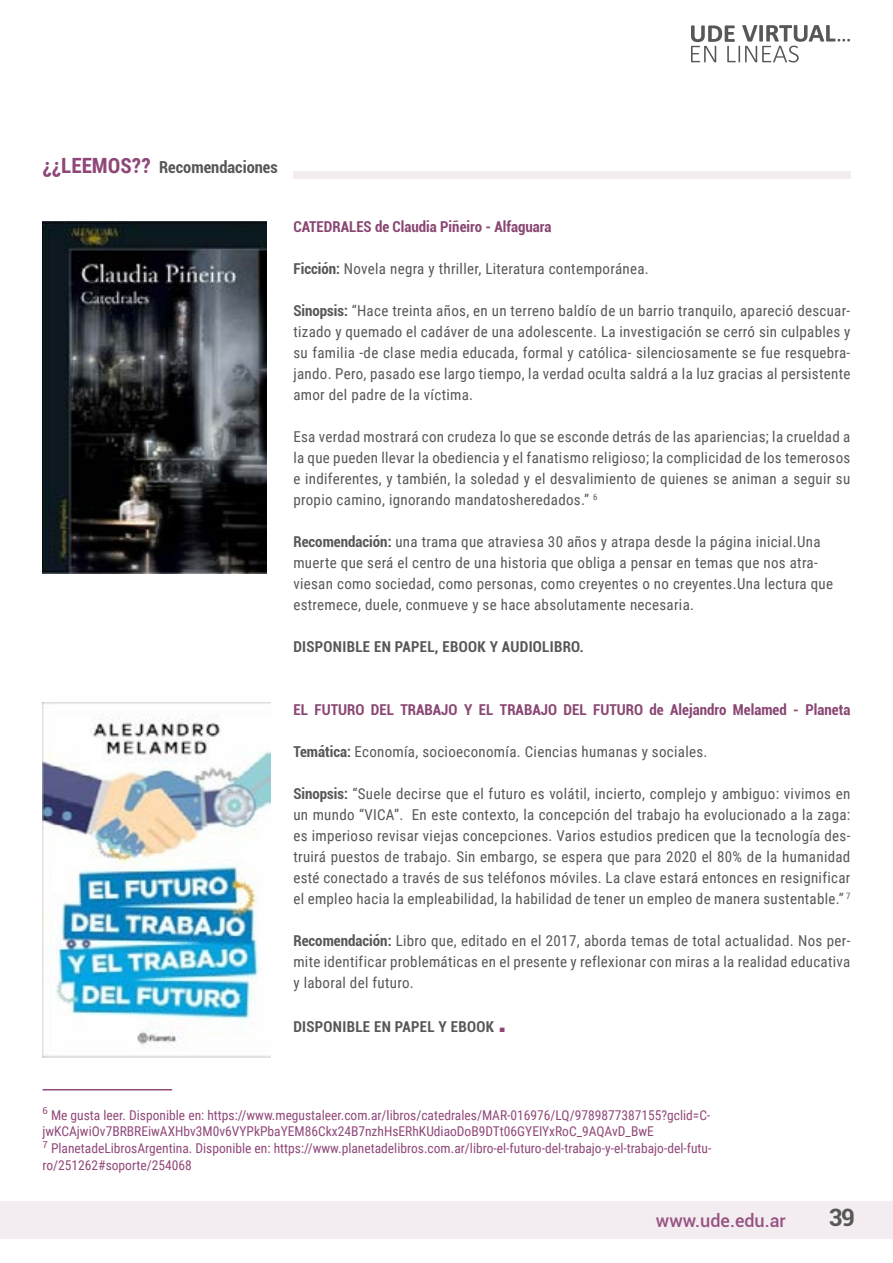
<style>
.page{position:relative;width:893px;height:1263px;background:#fff}
.page>*{position:absolute;margin:0;border:0;box-sizing:border-box;transform-origin:0 0}
.t1{font:700 condensed 34.5px "Roboto";color:#894672}
.t2{font:700 24px "Roboto";color:#575756}
.t3{font:500 18px "Roboto";color:#975281}
.t4{font:700 condensed 16.5px "Roboto";color:#575756}
.t5{font:15px/21px "Roboto Condensed";letter-spacing:.02em;color:#575756;text-align:justify}
.t6{font:700 condensed 15px "Roboto";color:#894672}
.t7{font:700 condensed 15px "Roboto";letter-spacing:.02em;color:#575756}
.t8{font:13.5px/16.8px "Roboto Condensed";color:#904879}
.s1{font-family:"Roboto Condensed";font-stretch:normal;font-size:21px;color:#8f4779}
.s2{font-family:"Roboto";font-weight:700;font-stretch:condensed}
</style>
<div class="page">
<div style="left:0;top:1201px;width:893px;height:38px;background:#f3ecf1"></div>
<svg style="left:691px;top:25px;width:159px;height:38px"></svg>
<img style="left:43px;top:221px;width:224px;height:353px">
<hr style="left:43px;top:1089px;width:129px;height:1px;background:#914979">
<div style="left:293px;top:171px;width:557px;height:8px;background:#f3ecf1"></div>
<img style="left:43px;top:703px;width:228px;height:354px">
<p class="t4" style="left:43px;top:156px;width:237px"><span class="s1">¿¿LEEMOS??</span> Recomendaciones</p>
<p class="t6" style="left:293px;top:216px;width:260px">CATEDRALES de Claudia Piñeiro - Alfaguara</p>
<p class="t5" style="left:293px;top:258px;width:357px"><span class="s2">Ficción:</span> Novela negra y thriller, Literatura contemporánea.</p>
<p class="t5" style="left:293px;top:300px;width:558px"><span class="s2">Sinopsis:</span> “Hace treinta años, en un terreno baldío de un barrio tranquilo, apareció descuar&shy;tizado y quemado el cadáver de una adolescente. La investigación se cerró sin culpables y su familia -de clase media educada, formal y católica- silenciosamente se fue resquebra&shy;jando. Pero, pasado ese largo tiempo, la verdad oculta saldrá a la luz gracias al persistente amor del padre de la víctima.</p>
<p class="t5" style="left:293px;top:426px;width:558px">Esa verdad mostrará con crudeza lo que se esconde detrás de las apariencias; la crueldad a la que pueden llevar la obediencia y el fanatismo religioso; la complicidad de los temerosos e indiferentes, y también, la soledad y el desvalimiento de quienes se animan a seguir su propio camino, ignorando mandatosheredados.” <sup>6</sup></p>
<p class="t5" style="left:293px;top:531px;width:541px;text-align:left"><span class="s2">Recomendación:</span> una trama que atraviesa 30 años y atrapa desde la página inicial.Una muerte que será el centro de una historia que obliga a pensar en temas que nos atra&shy;viesan como sociedad, como personas, como creyentes o no creyentes.Una lectura que estremece, duele, conmueve y se hace absolutamente necesaria.</p>
<p class="t7" style="left:293px;top:636px;width:292px">DISPONIBLE EN PAPEL, EBOOK Y AUDIOLIBRO.</p>
<p class="t6" style="left:293px;top:699px;width:558px">EL FUTURO DEL TRABAJO Y EL TRABAJO DEL FUTURO de Alejandro Melamed - Planeta</p>
<p class="t5" style="left:293px;top:741px;width:416px"><span class="s2">Temática:</span> Economía, socioeconomía. Ciencias humanas y sociales.</p>
<p class="t5" style="left:293px;top:783px;width:559px"><span class="s2">Sinopsis:</span> “Suele decirse que el futuro es volátil, incierto, complejo y ambiguo: vivimos en un mundo “VICA”. En este contexto, la concepción del trabajo ha evolucionado a la zaga: es imperioso revisar viejas concepciones. Varios estudios predicen que la tecnología des&shy;truirá puestos de trabajo. Sin embargo, se espera que para 2020 el 80% de la humanidad esté conectado a través de sus teléfonos móviles. La clave estará entonces en resignificar el empleo hacia la empleabilidad, la habilidad de tener un empleo de manera sustentable.” <sup>7</sup></p>
<p class="t5" style="left:293px;top:930px;width:558px"><span class="s2">Recomendación:</span> Libro que, editado en el 2017, aborda temas de total actualidad. Nos per&shy;mite identificar problemáticas en el presente y reflexionar con miras a la realidad educativa y laboral del futuro.</p>
<p class="t7" style="left:293px;top:1016px;width:202px">DISPONIBLE EN PAPEL Y EBOOK</p>
<h1 class="t1" style="left:498px;top:995px;width:11px">.</h1>
<p class="t8" style="left:43px;top:1106px;width:670px"><sup>6</sup> Me gusta leer. Disponible en: https://www.megustaleer.com.ar/libros/catedrales/MAR-016976/LQ/9789877387155?gclid=C&shy;jwKCAjwiOv7BRBREiwAXHbv3M0v6VYPkPbaYEM86Ckx24B7nzhHsERhKUdiaoDoB9DTt06GYEIYxRoC_9AQAvD_BwE<br><sup>7</sup> PlanetadeLibrosArgentina. Disponible en: https://www.planetadelibros.com.ar/libro-el-futuro-del-trabajo-y-el-trabajo-del-futu&shy;ro/251262#soporte/254068</p>
<p class="t3" style="left:656px;top:1207px;width:132px">www.ude.edu.ar</p>
<h2 class="t2" style="left:829px;top:1201px;width:28px">39</h2>
</div>
